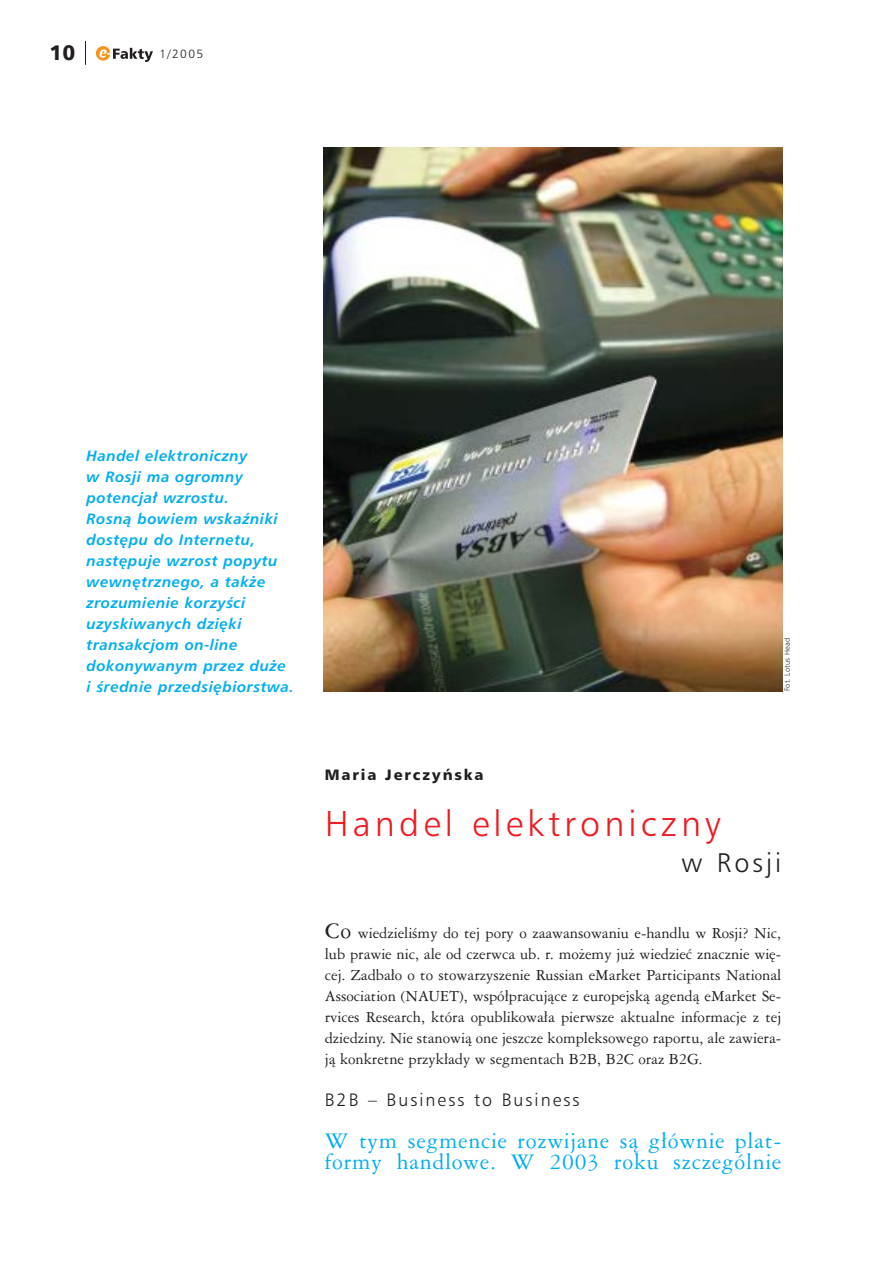
<style>
.page{position:relative;width:893px;height:1262px;background:#fff}
.page>*{position:absolute;margin:0;border:0;box-sizing:border-box;transform-origin:0 0}
.t1{font:300 36px "Humanist Triple Seven PL";letter-spacing:.11em;color:#ee1c24}
.t2{font:300 27px "Humanist Triple Seven PL";letter-spacing:.11em;color:#231f1f}
.t3{font:24px/21px "American Garamond PL";letter-spacing:.03em;color:#00adef}
.t4{font:900 21px "Humanist Triple Seven PL";color:#231f1f}
.t5{font:300 18px "Humanist Triple Seven PL";letter-spacing:.11em;color:#231f1f}
.t6{font:16.5px/21px "American Garamond PL";color:#231f1f;text-align:justify}
.t7{font:italic 700 15px/21px "Humanist Triple Seven PL";letter-spacing:.03em;color:#00adef}
.t8{font:900 15px "Humanist Triple Seven PL";letter-spacing:.125em;color:#231f1f}
.t9{font:300 12px "Humanist Triple Seven PL";color:#231f1f}
.t10{font:300 7.5px "Humanist Triple Seven PL";letter-spacing:.03em;color:#231f1f}
.s1{font-size:24px}
</style>
<div class="page">
<svg style="left:85px;top:41px;width:1px;height:24px"></svg>
<svg style="left:96px;top:46px;width:57px;height:16px"></svg>
<img style="left:323px;top:147px;width:459px;height:545px">
<p class="t4" style="left:50px;top:45px;width:27px">10</p>
<p class="t9" style="left:159px;top:50px;width:45px">1/2005</p>
<p class="t7" style="left:87px;top:447px;width:209px">Handel elektroniczny<br>w Rosji ma ogromny potencja∏ wzrostu.<br>Rosnà bowiem wskaêniki dost´pu do Internetu, nast´puje wzrost popytu wewn´trznego, a tak˝e zrozumienie korzyÊci uzyskiwanych dzi´ki transakcjom on-line dokonywanym przez du˝e<br>i Êrednie przedsi´biorstwa.</p>
<p class="t10" style="left:784px;top:691px;width:55px;rotate:-90deg">Fot. Lotus Head</p>
<p class="t8" style="left:325px;top:769px;width:160px">Maria Jerczyƒska</p>
<h1 class="t1" style="left:325px;top:810px;width:397px">Handel elektroniczny</h1>
<h2 class="t2" style="left:681px;top:853px;width:101px">w Rosji</h2>
<p class="t6" style="left:325px;top:923px;width:458px"><span class="s1">Co</span> wiedzieliÊmy do tej pory o zaawansowaniu e-handlu w Rosji? Nic, lub prawie nic, ale od czerwca ub. r. mo˝emy ju˝ wiedzieç znacznie wi´- cej. Zadba∏o o to stowarzyszenie Russian eMarket Participants National Association (NAUET), wspó∏pracujàce z europejskà agendà eMarket Se&shy;rvices Research, która opublikowa∏a pierwsze aktualne informacje z tej dziedziny. Nie stanowià one jeszcze kompleksowego raportu, ale zawiera&shy;jà konkretne przyk∏ady w segmentach B2B, B2C oraz B2G.</p>
<p class="t5" style="left:325px;top:1093px;width:256px">B2B – Business to Business</p>
<h3 class="t3" style="left:325px;top:1131px;width:458px">W tym segmencie rozwijane sà g∏ównie plat&shy;formy handlowe. W 2003 roku szczególnie</h3>
</div>
